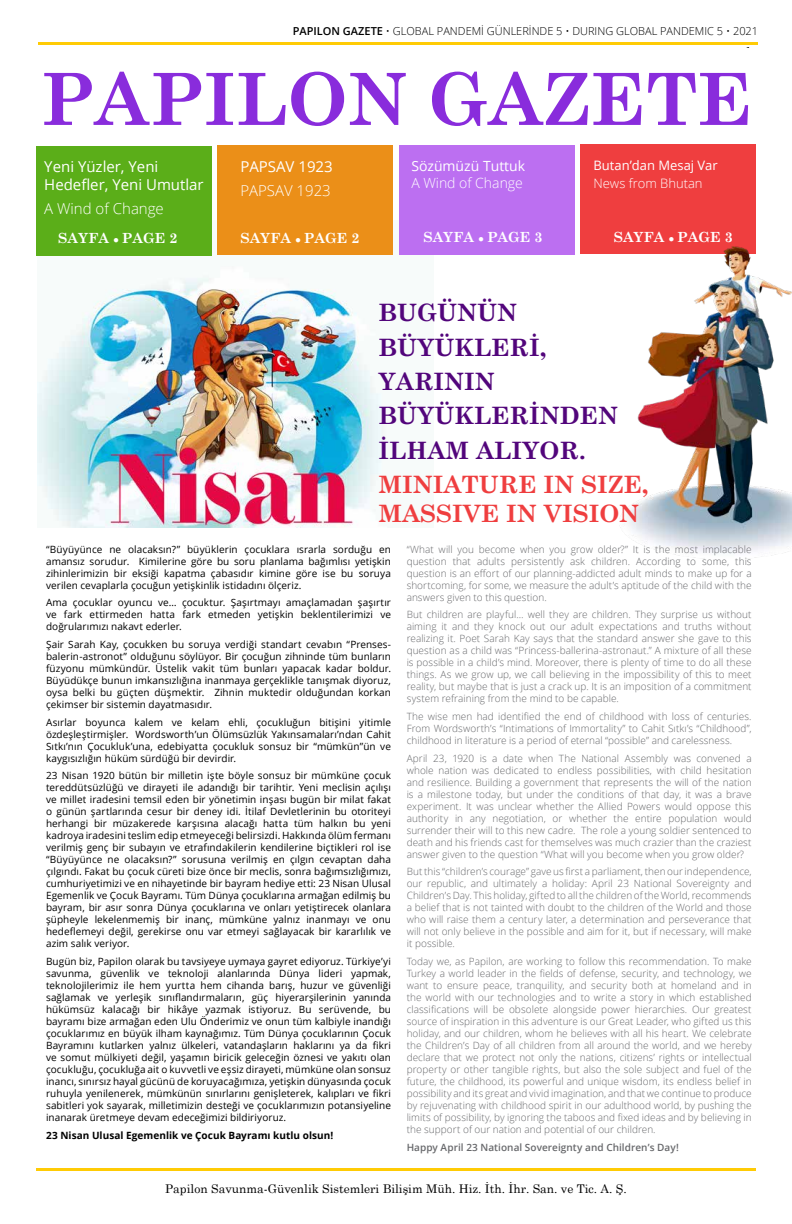
<style>
.page{position:relative;width:792px;height:1224px;background:#fff}
.page>*{position:absolute;margin:0;border:0;box-sizing:border-box;transform-origin:0 0}
.t1{font:700 72px "Century Schoolbook";color:#892cdc}
.t2{font:700 24px/34.5px "Century Schoolbook";color:#52057b}
.t3{font:700 24px/28.8px "Century Schoolbook";color:#ef3e3f}
.t4{font:15px/18px "Open Sans";color:#fff}
.t5{font:300 15px "Open Sans";color:#fff}
.t6{font:700 14px "Century Schoolbook";color:#fff}
.t7{font:14px "Open Sans";color:#fff}
.t8{font:300 14px "Open Sans";color:#fff}
.t9{font:13px "Open Sans";color:#fff}
.t10{font:300 13px "Open Sans";color:#fff}
.t11{font:12px "Century Schoolbook";color:#000}
.t12{font:300 11px "Open Sans";color:#000}
.t13{font:300 10px/12px "Open Sans";letter-spacing:.005em;color:#67686b;text-align:justify}
.t14{font:10px/12px "Open Sans";letter-spacing:.005em;color:#000;text-align:justify}
.t15{font:600 10px "Open Sans";letter-spacing:.005em;color:#67686b}
.t16{font:700 10px "Open Sans";letter-spacing:.005em;color:#000}
.s1{font-weight:600}
.s2{font-weight:400;font-size:10px}
</style>
<div class="page">
<img style="left:37px;top:220px;width:397px;height:308px">
<div style="left:218px;top:145px;width:175px;height:109px;background:#eb8f18"></div>
<div style="left:581px;top:144px;width:175px;height:109px;background:#ef3e3f"></div>
<div style="left:36px;top:146px;width:175px;height:109px;background:#5bae19"></div>
<div style="left:399px;top:145px;width:176px;height:109px;background:#bc6ff1"></div>
<hr style="left:36px;top:1169px;width:720px;height:2px;background:#ffcb05">
<hr style="left:38px;top:42px;width:720px;height:3px;background:#ffcb05">
<img style="left:619px;top:246px;width:173px;height:312px">
<p class="t12" style="left:293px;top:24px;width:467px"><span class="s1">PAPILON GAZETE</span> • GLOBAL PANDEMİ GÜNLERİNDE 5 • DURING GLOBAL PANDEMIC 5 • 2021</p>
<h1 class="t1" style="left:40px;top:43px;width:714px">PAPILON GAZETE</h1>
<h3 class="t4" style="left:44px;top:158px;width:161px">Yeni Yüzler, Yeni<br>Hedefler, Yeni Umutlar</h3>
<h3 class="t5" style="left:44px;top:198px;width:121px">A Wind of Change</h3>
<h3 class="t4" style="left:240px;top:158px;width:94px">PAPSAV 1923</h3>
<h3 class="t5" style="left:240px;top:180px;width:92px">PAPSAV 1923</h3>
<h3 class="t7" style="left:411px;top:156px;width:115px">Sözümüzü Tuttuk</h3>
<h3 class="t8" style="left:411px;top:174px;width:113px">A Wind of Change</h3>
<h3 class="t9" style="left:593px;top:156px;width:126px">Butan’dan Mesaj Var</h3>
<h3 class="t10" style="left:593px;top:174px;width:111px">News from Bhutan</h3>
<h3 class="t6" style="left:58px;top:227px;width:121px">SAYFA <span class="s2">●</span> PAGE 2</h3>
<h3 class="t6" style="left:240px;top:227px;width:121px">SAYFA <span class="s2">●</span> PAGE 2</h3>
<h3 class="t6" style="left:423px;top:226px;width:121px">SAYFA <span class="s2">●</span> PAGE 3</h3>
<h3 class="t6" style="left:614px;top:226px;width:121px">SAYFA <span class="s2">●</span> PAGE 3</h3>
<h2 class="t2" style="left:379px;top:294px;width:241px">BUGÜNÜN<br>BÜYÜKLERİ,<br>YARININ<br>BÜYÜKLERİNDEN<br>İLHAM ALIYOR.</h2>
<h2 class="t3" style="left:379px;top:469px;width:272px">MINIATURE IN SIZE,<br>MASSIVE IN VISION</h2>
<p class="t14" style="left:46px;top:543px;width:346px">“Büyüyünce ne olacaksın?” büyüklerin çocuklara ısrarla sorduğu en amansız sorudur. Kimilerine göre bu soru planlama bağımlısı yetişkin zihinlerimizin bir eksiği kapatma çabasıdır kimine göre ise bu soruya verilen cevaplarla çocuğun yetişkinlik istidadını ölçeriz.</p>
<p class="t14" style="left:46px;top:596px;width:346px">Ama çocuklar oyuncu ve… çocuktur. Şaşırtmayı amaçlamadan şaşırtır ve fark ettirmeden hatta fark etmeden yetişkin beklentilerimizi ve doğrularımızı nakavt ederler.</p>
<p class="t14" style="left:46px;top:638px;width:346px">Şair Sarah Kay, çocukken bu soruya verdiği standart cevabın “Prenses&shy;balerin-astronot” olduğunu söylüyor. Bir çocuğun zihninde tüm bunların füzyonu mümkündür. Üstelik vakit tüm bunları yapacak kadar boldur.<br>Büyüdükçe bunun imkansızlığına inanmaya gerçeklikle tanışmak diyoruz, oysa belki bu güçten düşmektir. Zihnin muktedir olduğundan korkan çekimser bir sistemin dayatmasıdır.</p>
<p class="t14" style="left:46px;top:716px;width:346px">Asırlar boyunca kalem ve kelam ehli, çocukluğun bitişini yitimle özdeşleştirmişler. Wordsworth’un Ölümsüzlük Yakınsamaları’ndan Cahit Sıtkı’nın Çocukluk’una, edebiyatta çocukluk sonsuz bir “mümkün”ün ve kaygısızlığın hüküm sürdüğü bir devirdir.</p>
<p class="t14" style="left:46px;top:769px;width:346px">23 Nisan 1920 bütün bir milletin işte böyle sonsuz bir mümküne çocuk tereddütsüzlüğü ve dirayeti ile adandığı bir tarihtir. Yeni meclisin açılışı ve millet iradesini temsil eden bir yönetimin inşası bugün bir milat fakat o günün şartlarında cesur bir deney idi. İtilaf Devletlerinin bu otoriteyi herhangi bir müzakerede karşısına alacağı hatta tüm halkın bu yeni kadroya iradesini teslim edip etmeyeceği belirsizdi. Hakkında ölüm fermanı verilmiş genç bir subayın ve etrafındakilerin kendilerine biçtikleri rol ise “Büyüyünce ne olacaksın?” sorusuna verilmiş en çılgın cevaptan daha çılgındı. Fakat bu çocuk cüreti bize önce bir meclis, sonra bağımsızlığımızı, cumhuriyetimizi ve en nihayetinde bir bayram hediye etti: 23 Nisan Ulusal Egemenlik ve Çocuk Bayramı. Tüm Dünya çocuklarına armağan edilmiş bu bayram, bir asır sonra Dünya çocuklarına ve onları yetiştirecek olanlara şüpheyle lekelenmemiş bir inanç, mümküne yalnız inanmayı ve onu hedeflemeyi değil, gerekirse onu var etmeyi sağlayacak bir kararlılık ve azim salık veriyor.</p>
<p class="t14" style="left:46px;top:955px;width:346px">Bugün biz, Papilon olarak bu tavsiyeye uymaya gayret ediyoruz. Türkiye’yi savunma, güvenlik ve teknoloji alanlarında Dünya lideri yapmak, teknolojilerimiz ile hem yurtta hem cihanda barış, huzur ve güvenliği sağlamak ve yerleşik sınıflandırmaların, güç hiyerarşilerinin yanında hükümsüz kalacağı bir hikâye yazmak istiyoruz. Bu serüvende, bu bayramı bize armağan eden Ulu Önderimiz ve onun tüm kalbiyle inandığı çocuklarımız en büyük ilham kaynağımız. Tüm Dünya çocuklarının Çocuk Bayramını kutlarken yalnız ülkeleri, vatandaşların haklarını ya da fikri ve somut mülkiyeti değil, yaşamın biricik geleceğin öznesi ve yakıtı olan çocukluğu, çocukluğa ait o kuvvetli ve eşsiz dirayeti, mümküne olan sonsuz inancı, sınırsız hayal gücünü de koruyacağımıza, yetişkin dünyasında çocuk ruhuyla yenilenerek, mümkünün sınırlarını genişleterek, kalıpları ve fikri sabitleri yok sayarak, milletimizin desteği ve çocuklarımızın potansiyeline inanarak üretmeye devam edeceğimizi bildiriyoruz.</p>
<p class="t16" style="left:46px;top:1128px;width:289px">23 Nisan Ulusal Egemenlik ve Çocuk Bayramı kutlu olsun!</p>
<p class="t13" style="left:407px;top:543px;width:346px">“What will you become when you grow older?” It is the most implacable question that adults persistently ask children. According to some, this question is an effort of our planning-addicted adult minds to make up for a shortcoming, for some, we measure the adult’s aptitude of the child with the answers given to this question.</p>
<p class="t13" style="left:407px;top:608px;width:346px">But children are playful… well they are children. They surprise us without aiming it and they knock out our adult expectations and truths without realizing it. Poet Sarah Kay says that the standard answer she gave to this question as a child was “Princess-ballerina-astronaut.” A mixture of all these is possible in a child’s mind. Moreover, there is plenty of time to do all these things. As we grow up, we call believing in the impossibility of this to meet reality, but maybe that is just a crack up. It is an imposition of a commitment system refraining from the mind to be capable.</p>
<p class="t13" style="left:407px;top:710px;width:346px">The wise men had identified the end of childhood with loss of centuries.<br>From Wordsworth’s “Intimations of Immortality” to Cahit Sıtkı’s “Childhood”, childhood in literature is a period of eternal “possible” and carelessness.</p>
<p class="t13" style="left:407px;top:752px;width:346px">April 23, 1920 is a date when The National Assembly was convened a whole nation was dedicated to endless possibilities, with child hesitation and resilience. Building a government that represents the will of the nation is a milestone today, but under the conditions of that day, it was a brave experiment. It was unclear whether the Allied Powers would oppose this authority in any negotiation, or whether the entire population would surrender their will to this new cadre. The role a young soldier sentenced to death and his friends cast for themselves was much crazier than the craziest answer given to the question “What will you become when you grow older?</p>
<p class="t13" style="left:407px;top:865px;width:346px">But this “children’s courage” gave us first a parliament, then our independence, our republic, and ultimately a holiday: April 23 National Sovereignty and Children’s Day. This holiday, gifted to all the children of the World, recommends a belief that is not tainted with doubt to the children of the World and those who will raise them a century later, a determination and perseverance that will not only believe in the possible and aim for it, but if necessary, will make it possible.</p>
<p class="t13" style="left:407px;top:955px;width:346px">Today we, as Papilon, are working to follow this recommendation. To make Turkey a world leader in the fields of defense, security, and technology, we want to ensure peace, tranquility, and security both at homeland and in the world with our technologies and to write a story in which established classifications will be obsolete alongside power hierarchies. Our greatest source of inspiration in this adventure is our Great Leader, who gifted us this holiday, and our children, whom he believes with all his heart. We celebrate the Children’s Day of all children from all around the world, and we hereby declare that we protect not only the nations, citizens’ rights or intellectual property or other tangible rights, but also the sole subject and fuel of the future, the childhood, its powerful and unique wisdom, its endless belief in possibility and its great and vivid imagination, and that we continue to produce by rejuvenating with childhood spirit in our adulthood world, by pushing the limits of possibility, by ignoring the taboos and fixed ideas and by believing in the support of our nation and potential of our children.</p>
<p class="t15" style="left:407px;top:1140px;width:274px">Happy April 23 National Sovereignty and Children’s Day!</p>
<p class="t11" style="left:165px;top:1179px;width:463px">Papilon Savunma-Güvenlik Sistemleri Bilişim Müh. Hiz. İth. İhr. San. ve Tic. A. Ş.</p>
</div>
